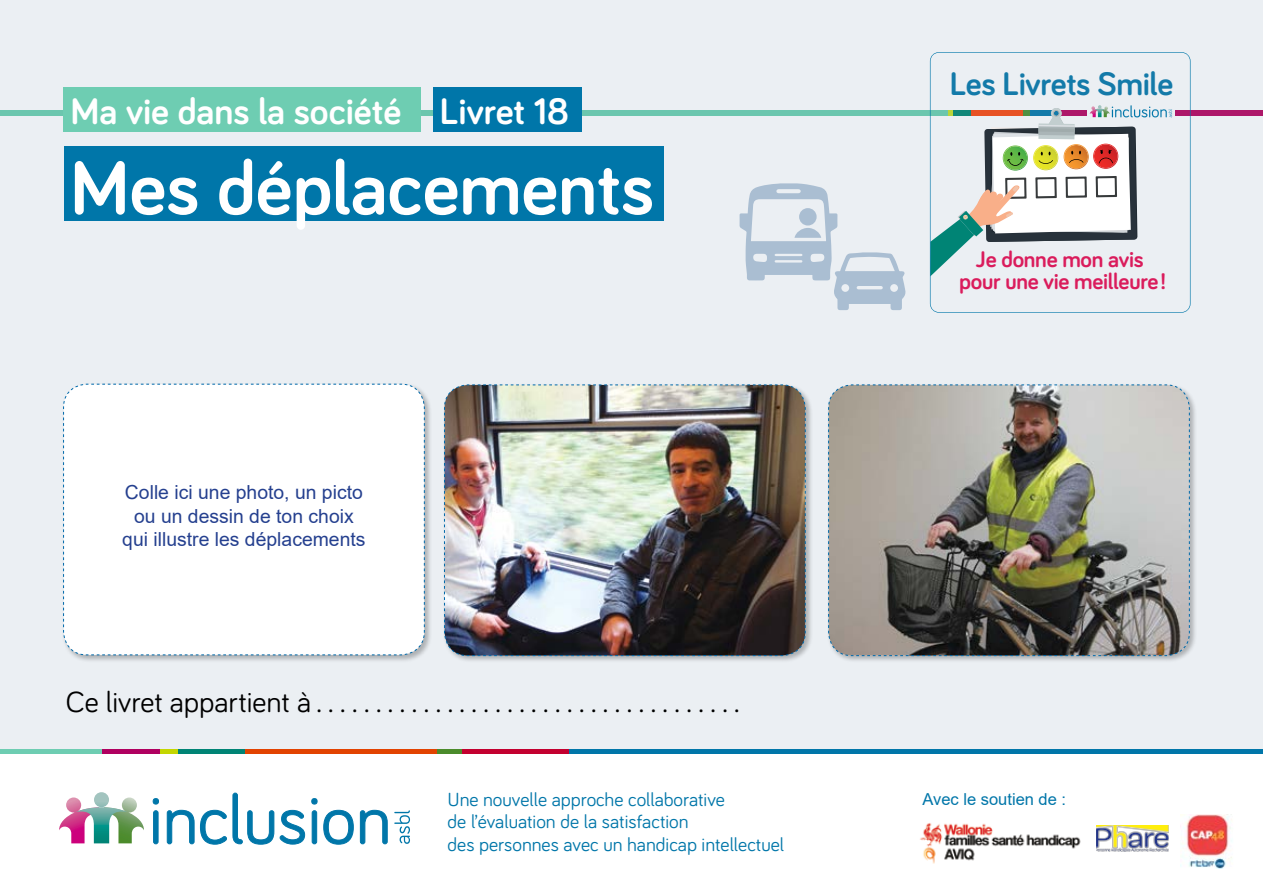
<style>
.page{position:relative;width:1263px;height:893px;background:#fff}
.page>*{position:absolute;margin:0;border:0;box-sizing:border-box;transform-origin:0 0}
.t1{font:700 78px "Bariol";color:#fff}
.t2{font:700 37.95px "Bariol";color:#fff}
.t3{font:700 33.6px "Bariol";letter-spacing:-.01em;color:#137aa9}
.t4{font:30px "Bariol";color:#000}
.t5{font:700 23.25px/22.4px "Bariol";letter-spacing:-.01em;color:#da1c5c;text-align:center}
.t6{font:19.5px/22.5px "Bariol";color:#0076a9}
.t7{font:19.35px/23.5px "Arial";color:#25408f;text-align:center}
.t8{font:16.5px "Arial";color:#0076a9}
</style>
<div class="page">
<div style="left:0;top:0;width:1263px;height:750px;background:#ebeff3"></div>
<div style="left:1175px;top:110px;width:88px;height:6px;background:#ad1769"></div>
<div style="left:0;top:110px;width:948px;height:6px;background:#6bc6ae"></div>
<svg style="left:930px;top:52px;width:260px;height:261px"></svg>
<hr style="left:560px;top:749px;width:703px;height:4px;background:#0076a9">
<hr style="left:433px;top:749px;width:29px;height:4px;background:#4b8b2b">
<hr style="left:101px;top:749px;width:59px;height:4px;background:#b00060">
<hr style="left:0;top:749px;width:101px;height:4px;background:#6ecdb2">
<hr style="left:462px;top:749px;width:107px;height:4px;background:#c3002f">
<hr style="left:160px;top:749px;width:19px;height:4px;background:#c4d600">
<hr style="left:179px;top:749px;width:66px;height:4px;background:#008475">
<hr style="left:245px;top:749px;width:191px;height:4px;background:#e24301">
<div style="left:64px;top:146px;width:599px;height:75px;background:#0076a9"></div>
<svg style="left:739px;top:183px;width:167px;height:127px"></svg>
<svg style="left:153px;top:798px;width:6px;height:46px"></svg>
<svg style="left:167px;top:793px;width:107px;height:52px"></svg>
<svg style="left:280px;top:810px;width:25px;height:35px"></svg>
<svg style="left:311px;top:798px;width:43px;height:47px"></svg>
<svg style="left:360px;top:810px;width:28px;height:34px"></svg>
<svg style="left:394px;top:810px;width:16px;height:34px"></svg>
<svg style="left:59px;top:797px;width:85px;height:46px"></svg>
<svg style="left:94px;top:792px;width:15px;height:15px"></svg>
<img style="left:1096px;top:826px;width:72px;height:26px">
<img style="left:920px;top:823px;width:161px;height:41px">
<img style="left:1181px;top:814px;width:51px;height:54px">
<div style="left:64px;top:87px;width:357px;height:44px;background:#6ecdb2"></div>
<div style="left:433px;top:87px;width:148px;height:44px;background:#0076a9"></div>
<div style="left:62px;top:383px;width:370px;height:279px;background:#000;opacity:.26"></div>
<div style="left:63px;top:383px;width:362px;height:273px;background:#fff"></div>
<div style="left:443px;top:383px;width:370px;height:280px;background:#000;opacity:.26"></div>
<img style="left:444px;top:384px;width:362px;height:272px">
<div style="left:827px;top:383px;width:370px;height:280px;background:#000;opacity:.26"></div>
<img style="left:828px;top:384px;width:362px;height:272px">
<h2 class="t2" style="left:71px;top:85px;width:500px">Ma vie dans la société Livret 18</h2>
<h1 class="t1" style="left:71px;top:135px;width:585px">Mes déplacements</h1>
<p class="t7" style="left:122px;top:481px;width:245px">Colle ici une photo, un picto ou un dessin de ton choix qui illustre les déplacements</p>
<h3 class="t4" style="left:66px;top:681px;width:663px">Ce livret appartient à . . . . . . . . . . . . . . . . . . . . . . . . . . . . . . . . . . .</h3>
<h3 class="t3" style="left:950px;top:61px;width:225px">Les Livrets Smile</h3>
<p class="t5" style="left:959px;top:247px;width:208px">Je donne mon avis pour une vie meilleure!</p>
<p class="t6" style="left:447px;top:787px;width:338px">Une nouvelle approche collaborative<br>de l’évaluation de la satisfaction<br>des personnes avec un handicap intellectuel</p>
<p class="t8" style="left:922px;top:788px;width:145px">Avec le soutien de :</p>
</div>
